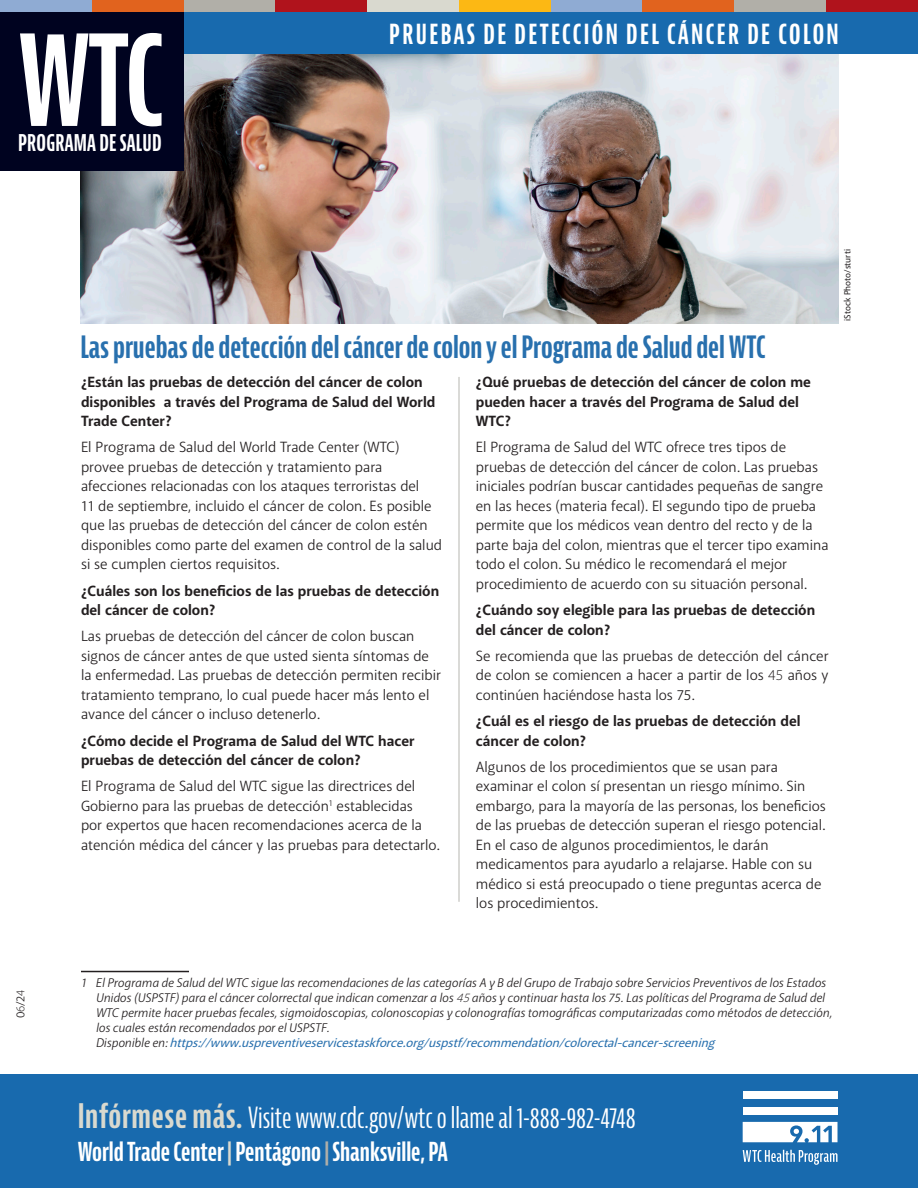
<style>
.page{position:relative;width:918px;height:1188px;background:#fff}
.page>*{position:absolute;margin:0;border:0;box-sizing:border-box;transform-origin:0 0}
.t1{font:700 extra-condensed 123px "Bernina Sans";color:#fff}
.t2{font:700 extra-condensed 30px "Bernina Sans";color:#2870ae}
.t3{font:extra-condensed 28.5px "Bernina Sans";color:#fff}
.t4{font:700 extra-condensed 27px "Bernina Sans";letter-spacing:.09em;color:#fff}
.t5{font:700 extra-condensed 25.5px "Bernina Sans";color:#fff}
.t6{font:700 extra-condensed 22.5px "Bernina Sans";letter-spacing:.01em;color:#fff}
.Flyer_body{font:15px/19.5px "Akagi";color:#231f20}
.Flyer_question_subhe{font:700 15px/19.5px "Akagi";color:#231f20}
.Flyer_body-2{font:700 15px/19.5px "Akagi";color:#231f20}
.Flyer_footnote{font:italic 12.75px/15px "Akagi";color:#231f20}
.Flyer_body-3{font:12px "Akagi";color:#231f20}
.t7{font:500 9px "Akagi";color:#231f20}
.s1{font-family:"Akagi Pro";font-weight:300}
.s2{font-family:"Akagi Pro";font-weight:500;color:#2870ae}
.s3{font-weight:700;font-size:33px;color:#d9d9cf}
.s4{color:#d9d9cf}
.s5{color:#b1afa8}
</style>
<div class="page">
<img style="left:80px;top:54px;width:759px;height:270px">
<div style="left:0;top:0;width:918px;height:54px;background:#186aae"></div>
<div style="left:0;top:0;width:184px;height:171px;background:#000320"></div>
<div style="left:0;top:0;width:92px;height:12px;background:#8fabd3"></div>
<div style="left:92px;top:0;width:92px;height:12px;background:#e1631e"></div>
<div style="left:184px;top:0;width:91px;height:12px;background:#b1afa8"></div>
<div style="left:275px;top:0;width:92px;height:12px;background:#b0131c"></div>
<div style="left:367px;top:0;width:92px;height:12px;background:#d9d9cf"></div>
<div style="left:459px;top:0;width:92px;height:12px;background:#fcb814"></div>
<div style="left:551px;top:0;width:92px;height:12px;background:#8fabd3"></div>
<div style="left:643px;top:0;width:91px;height:12px;background:#e1631e"></div>
<div style="left:734px;top:0;width:92px;height:12px;background:#b1afa8"></div>
<div style="left:826px;top:0;width:92px;height:12px;background:#b0131c"></div>
<hr style="left:81px;top:971px;width:108px;height:1px;background:#231f20">
<hr style="left:459px;top:377px;width:1px;height:525px;background:#b7b6b1">
<div style="left:0;top:1075px;width:918px;height:113px;background:#186aae"></div>
<div style="left:743px;top:1107px;width:95px;height:8px;background:#fff"></div>
<div style="left:743px;top:1092px;width:95px;height:7px;background:#fff"></div>
<svg style="left:743px;top:1122px;width:95px;height:20px;background:#dce8f2"></svg>
<svg style="left:743px;top:1150px;width:95px;height:15px"></svg>
<h1 class="t1" style="left:18px;top:10px;width:148px">WTC</h1>
<h3 class="t6" style="left:18px;top:130px;width:145px">PROGRAMA DE SALUD</h3>
<h3 class="t4" style="left:389px;top:19px;width:451px">PRUEBAS DE DETECCIÓN DEL CÁNCER DE COLON</h3>
<p class="t7" style="left:842px;top:321px;width:73px;rotate:-90deg">iStock Photo/sturti</p>
<h3 class="t2" style="left:81px;top:330px;width:686px">Las pruebas de detección del cáncer de colon y el Programa de Salud del WTC</h3>
<p class="Flyer_body-3" style="left:13px;top:1018px;width:30px;rotate:-90deg">0<span class="s1">6</span>/2<span class="s1">4</span></p>
<p class="Flyer_question_subhe" style="left:81px;top:373px;width:356px">¿Están las pruebas de detección del cáncer de colon disponibles a través del Programa de Salud del World<br>Trade Center?</p>
<p class="Flyer_body" style="left:81px;top:437px;width:363px">El Programa de Salud del World Trade Center (WTC) provee pruebas de detección y tratamiento para afecciones relacionadas con los ataques terroristas del<br>11 de septiembre, incluido el cáncer de colon. Es posible que las pruebas de detección del cáncer de colon estén disponibles como parte del examen de control de la salud si se cumplen ciertos requisitos.</p>
<p class="Flyer_question_subhe" style="left:81px;top:581px;width:360px">¿Cuáles son los beneficios de las pruebas de detección del cáncer de colon?</p>
<p class="Flyer_body" style="left:81px;top:626px;width:361px">Las pruebas de detección del cáncer de colon buscan signos de cáncer antes de que usted sienta síntomas de la enfermedad. Las pruebas de detección permiten recibir tratamiento temprano, lo cual puede hacer más lento el avance del cáncer o incluso detenerlo.</p>
<p class="Flyer_question_subhe" style="left:81px;top:731px;width:335px">¿Cómo decide el Programa de Salud del WTC hacer pruebas de detección del cáncer de colon?</p>
<p class="Flyer_body" style="left:81px;top:776px;width:360px">El Programa de Salud del WTC sigue las directrices del Gobierno para las pruebas de detección<sup>1</sup> establecidas<br>por expertos que hacen recomendaciones acerca de la atención médica del cáncer y las pruebas para detectarlo.</p>
<p class="Flyer_body-2" style="left:476px;top:373px;width:337px">¿Qué pruebas de detección del cáncer de colon me pueden hacer a través del Programa de Salud del<br>WTC?</p>
<p class="Flyer_body" style="left:476px;top:437px;width:354px">El Programa de Salud del WTC ofrece tres tipos de pruebas de detección del cáncer de colon. Las pruebas iniciales podrían buscar cantidades pequeñas de sangre en las heces (materia fecal). El segundo tipo de prueba permite que los médicos vean dentro del recto y de la parte baja del colon, mientras que el tercer tipo examina todo el colon. Su médico le recomendará el mejor procedimiento de acuerdo con su situación personal.</p>
<p class="Flyer_body-2" style="left:476px;top:601px;width:341px">¿Cuándo soy elegible para las pruebas de detección del cáncer de colon?</p>
<p class="Flyer_body" style="left:476px;top:646px;width:354px;text-align:justify">Se recomienda que las pruebas de detección del cáncer de colon se comiencen a hacer a partir de los <span class="s1">45</span> años y continúen haciéndose hasta los 75.</p>
<p class="Flyer_body-2" style="left:476px;top:712px;width:326px">¿Cuál es el riesgo de las pruebas de detección del cáncer de colon?</p>
<p class="Flyer_body" style="left:476px;top:757px;width:352px">Algunos de los procedimientos que se usan para examinar el colon sí presentan un riesgo mínimo. Sin embargo, para la mayoría de las personas, los beneficios de las pruebas de detección superan el riesgo potencial.<br>En el caso de algunos procedimientos, le darán medicamentos para ayudarlo a relajarse. Hable con su médico si está preocupado o tiene preguntas acerca de los procedimientos.</p>
<p class="Flyer_footnote" style="left:96px;top:975px;width:738px;text-indent:-15px">1 El Programa de Salud del WTC sigue las recomendaciones de las categorías A y B del Grupo de Trabajo sobre Servicios Preventivos de los Estados Unidos (USPSTF) para el cáncer colorrectal que indican comenzar a los <span class="s1">45</span>años y continuar hasta los 75. Las políticas del Programa de Salud del WTC permite hacer pruebas fecales, sigmoidoscopias, colonoscopias y colonografías tomográficas computarizadas como métodos de detección, los cuales están recomendados por el USPSTF.<br>D i s p o n i b l e e n : <span class="s2">https://www.uspreventiveservicestaskforce.org/uspstf/recommendation/colorectal-cancer-screening</span></p>
<h3 class="t3" style="left:78px;top:1102px;width:560px"><span class="s3">Infórmese más.</span> Visite www.cdc.gov/wtc o llame al 1-888-982-4748</h3>
<h3 class="t5" style="left:78px;top:1137px;width:372px">World Trade Center <span class="s4">|</span>Pentágono <span class="s5">|</span> Shanksville, PA</h3>
</div>
